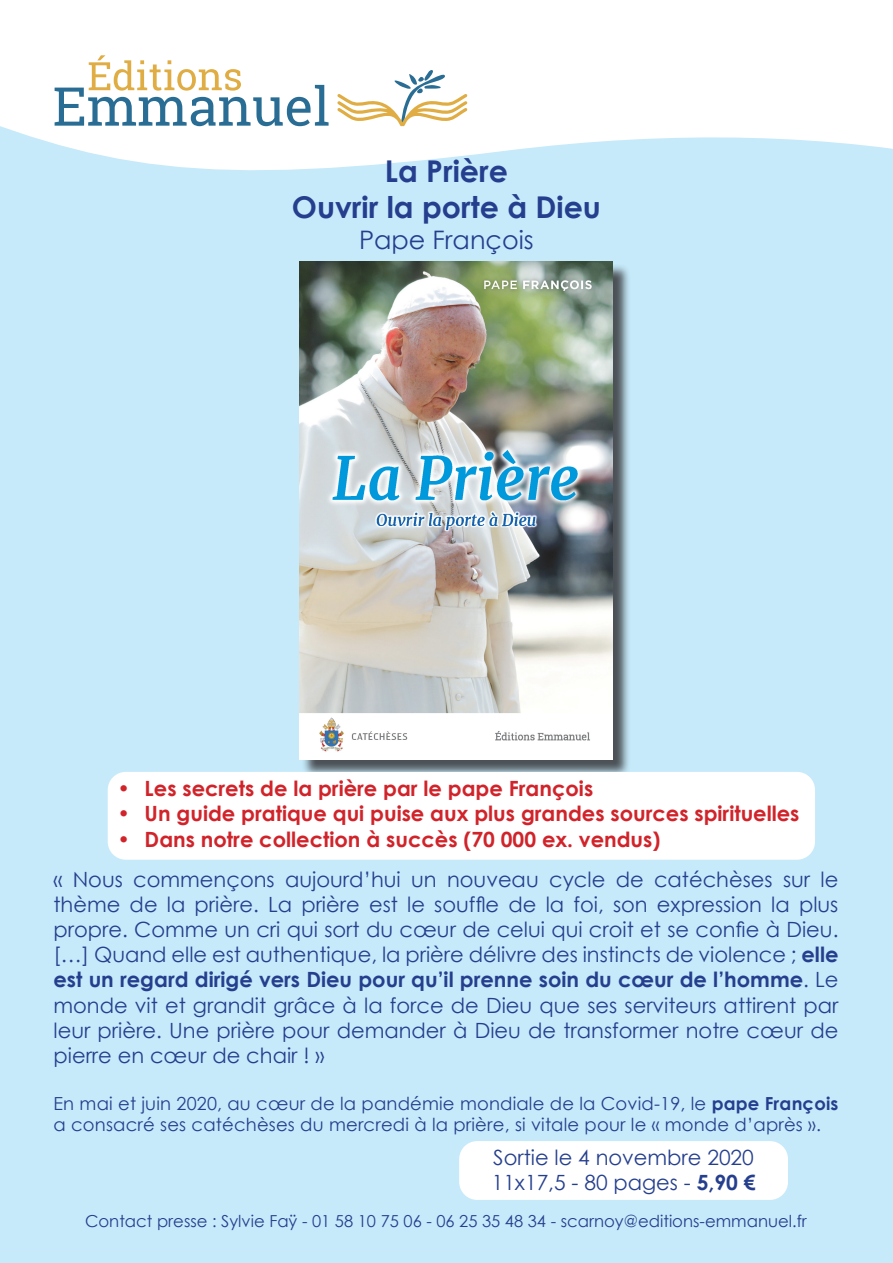
<style>
.page{position:relative;width:893px;height:1263px;background:#fff}
.page>*{position:absolute;margin:0;border:0;box-sizing:border-box;transform-origin:0 0}
.t1{font:700 30px "Century Gothic";color:#253f8e}
.t2{font:25.5px "Century Gothic";color:#253f8e}
.t3{font:21px/25.2px "Century Gothic";color:#253f8e;text-align:justify}
.t4{font:700 21px "Century Gothic";color:#d1232a}
.t5{font:18px/21.6px "Century Gothic";letter-spacing:.01em;color:#253f8e}
.t6{font:16.5px "Century Gothic";color:#253f8e}
.s1{font-weight:700}
</style>
<div class="page">
<div style="left:0;top:17px;width:893px;height:1246px;background:#c6eafa"></div>
<svg style="left:0;top:17px;width:893px;height:154px;fill:#fff"></svg>
<svg style="left:336px;top:60px;width:131px;height:66px;background:#efebde"></svg>
<svg style="left:53px;top:48px;width:276px;height:78px;background:#d9e1e0"></svg>
<div style="left:301px;top:264px;width:330px;height:513px;background:#231f20;opacity:.75"></div>
<img style="left:299px;top:262px;width:313px;height:497px">
<div style="left:108px;top:772px;width:707px;height:88px;background:#fff;border-radius:18px"></div>
<div style="left:459px;top:1141px;width:329px;height:59px;background:#fff;border-radius:18px"></div>
<p class="t1" style="left:385px;top:148px;width:124px">La Prière</p>
<p class="t1" style="left:292px;top:184px;width:310px">Ouvrir la porte à Dieu</p>
<p class="t2" style="left:359px;top:222px;width:176px">Pape François</p>
<p class="t4" style="left:118px;top:772px;width:477px">• Les secrets de la prière par le pape François</p>
<p class="t4" style="left:118px;top:798px;width:683px">• Un guide pratique qui puise aux plus grandes sources spirituelles</p>
<p class="t4" style="left:118px;top:823px;width:544px">• Dans notre collection à succès (70 000 ex. vendus)</p>
<p class="t3" style="left:53px;top:866px;width:786px">« Nous commençons aujourd’hui un nouveau cycle de catéchèses sur le thème de la prière. La prière est le souffle de la foi, son expression la plus propre. Comme un cri qui sort du cœur de celui qui croit et se confie à Dieu. […] Quand elle est authentique, la prière délivre des instincts de violence ; <span class="s1">elle est un regard dirigé vers Dieu pour qu’il prenne soin du cœur de l’homme</span>. Le monde vit et grandit grâce à la force de Dieu que ses serviteurs attirent par leur prière. Une prière pour demander à Dieu de transformer notre cœur de pierre en cœur de chair ! »</p>
<p class="t5" style="left:53px;top:1092px;width:786px">En mai et juin 2020, au cœur de la pandémie mondiale de la Covid-19, le <span class="s1">pape François </span>a consacré ses catéchèses du mercredi à la prière, si vitale pour le « monde d’après ».</p>
<p class="t3" style="left:493px;top:1144px;width:262px">Sortie le 4 novembre 2020</p>
<p class="t3" style="left:492px;top:1169px;width:265px">11x17,5 - 80 pages - <span class="s1">5,90 €</span></p>
<p class="t6" style="left:85px;top:1209px;width:723px">Contact presse : Sylvie Faÿ - 01 58 10 75 06 - 06 25 35 48 34 - scarnoy@editions-emmanuel.fr</p>
</div>
